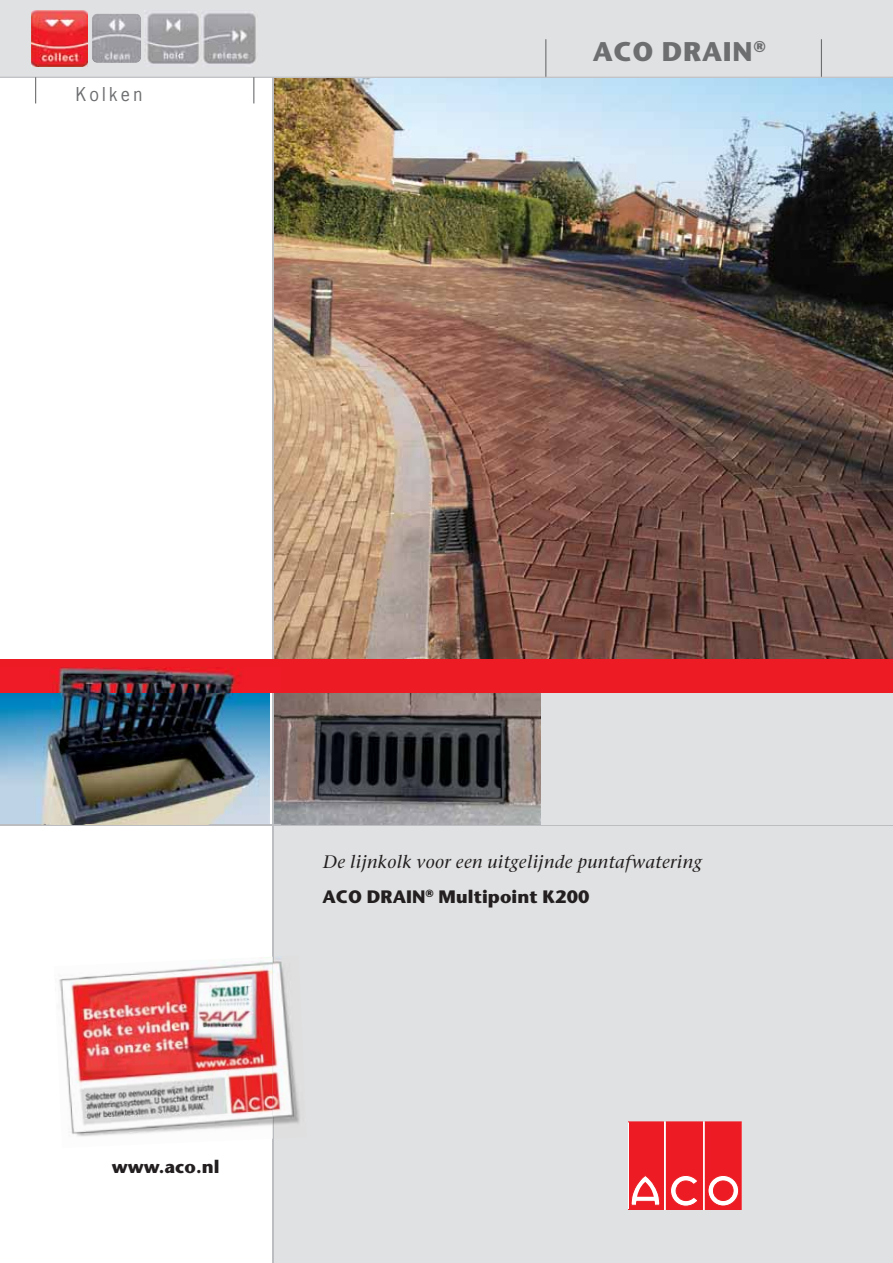
<style>
.page{position:relative;width:893px;height:1263px;background:#fff}
.page>*{position:absolute;margin:0;border:0;box-sizing:border-box;transform-origin:0 0}
.t1{font:700 27px "Stone Sans";letter-spacing:.03em;color:#6d6e70}
.t2{font:italic 18px "Stone Serif";letter-spacing:.025em;color:#231f20}
.t3{font:700 18px "Stone Sans";letter-spacing:.005em;color:#231f20}
.t4{font:18px "News Gothic";letter-spacing:.18em;color:#6d6e70}
</style>
<div class="page">
<img style="left:274px;top:78px;width:619px;height:581px">
<div style="left:0;top:0;width:893px;height:77px;background:#e0e1e2"></div>
<hr style="left:821px;top:39px;width:1px;height:38px;background:#6d6e70">
<hr style="left:545px;top:39px;width:1px;height:38px;background:#6d6e70">
<hr style="left:0;top:77px;width:893px;height:1px;background:#bbbdc0">
<svg style="left:253px;top:77px;width:1px;height:26px"></svg>
<svg style="left:35px;top:77px;width:1px;height:26px"></svg>
<div style="left:273px;top:673px;width:620px;height:590px;background:#e0e1e2"></div>
<svg style="left:663px;top:1122px;width:79px;height:87px"></svg>
<svg style="left:629px;top:1122px;width:34px;height:87px;background:#ee343b"></svg>
<div style="left:705px;top:1122px;width:36px;height:87px;background:#ed1c24"></div>
<svg style="left:708px;top:1175px;width:31px;height:31px"></svg>
<div style="left:708px;top:1175px;width:31px;height:31px;border:1px solid #ed1c24;border-radius:50%"></div>
<div style="left:713px;top:1181px;width:20px;height:19px;background:#ed1c24;border-radius:50%"></div>
<div style="left:713px;top:1181px;width:20px;height:19px;border:1px solid #ed1c24;border-radius:50%"></div>
<div style="left:666px;top:1122px;width:36px;height:87px;background:#ed1c24"></div>
<div style="left:666px;top:1122px;width:37px;height:87px;border:1px solid #ed1c24"></div>
<svg style="left:670px;top:1175px;width:27px;height:31px"></svg>
<img style="left:281px;top:693px;width:260px;height:132px">
<hr style="left:273px;top:77px;width:1px;height:1186px;background:#bbbdc0">
<img style="left:59px;top:956px;width:214px;height:192px">
<img style="left:273px;top:956px;width:27px;height:169px">
<hr style="left:0;top:825px;width:893px;height:1px;background:#bbbdc0">
<div style="left:0;top:659px;width:893px;height:34px;background:#ed1c24"></div>
<img style="left:0;top:667px;width:281px;height:158px">
<img style="left:273px;top:693px;width:1px;height:132px">
<img style="left:92px;top:13px;width:49px;height:50px">
<img style="left:31px;top:10px;width:56px;height:56px">
<img style="left:146px;top:11px;width:110px;height:55px">
<p class="t4" style="left:76px;top:87px;width:68px">Kolken</p>
<h1 class="t1" style="left:593px;top:41px;width:175px">ACO DRAIN<sup>®</sup></h1>
<p class="t3" style="left:112px;top:1159px;width:110px">www.aco.nl</p>
<p class="t2" style="left:323px;top:854px;width:380px">De lijnkolk voor een uitgelijnde puntafwatering</p>
<p class="t3" style="left:322px;top:889px;width:268px">ACO DRAIN<sup>®</sup> Multipoint K200</p>
</div>
